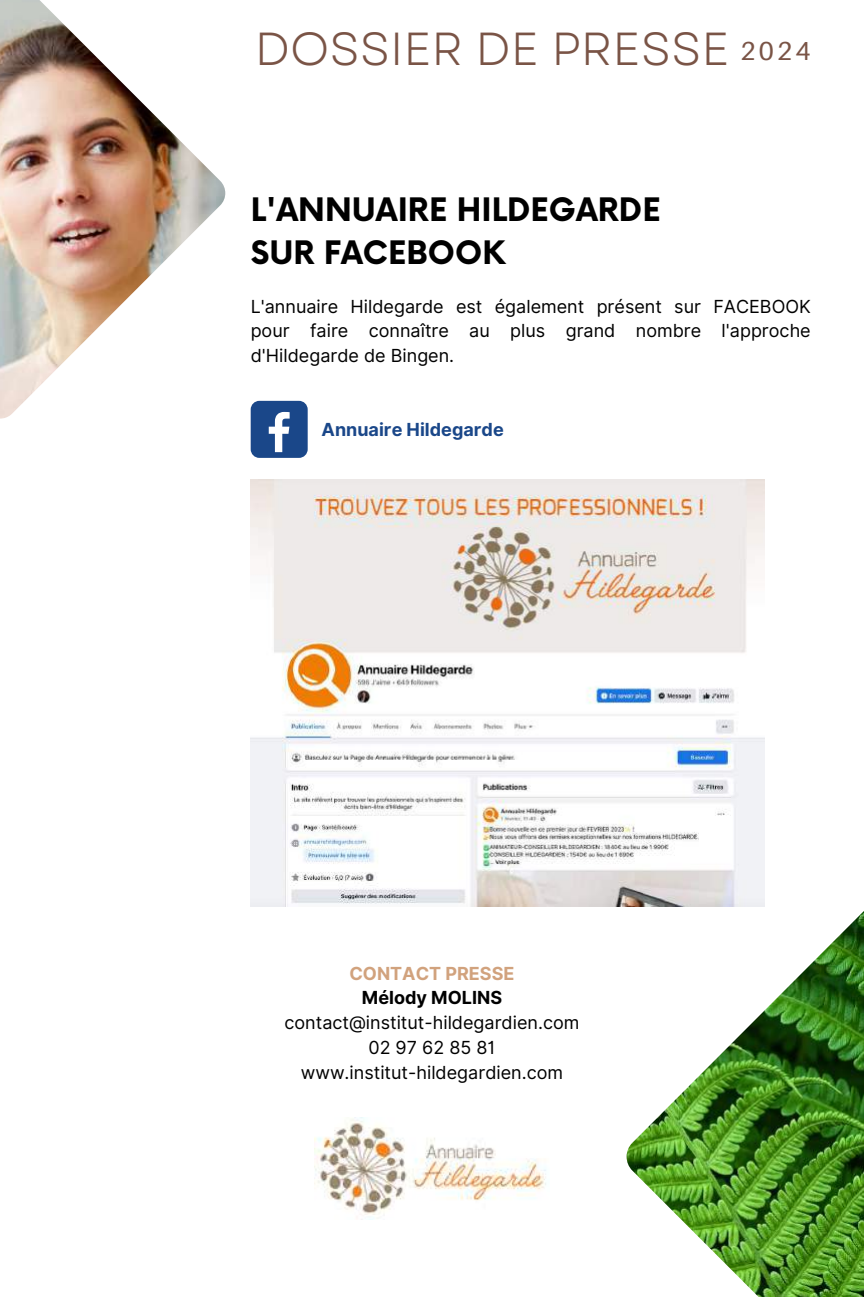
<style>
.page{position:relative;width:864px;height:1297px;background:#fff}
.page>*{position:absolute;margin:0;border:0;box-sizing:border-box;transform-origin:0 0}
.t1{font:46.2px "Garet";color:#7a5446}
.t2{font:700 31.5px/43.5px "Now";color:#000}
.t3{font:26px "Aileron";color:#7a5446}
.t4{font:18px/24.8px "Inter";color:#000;text-align:justify}
.t5{font:700 18px "Inter";color:#1a4789}
.t6{font:700 18px "Inter";color:#d1a27d}
.t7{font:700 18px "Inter";color:#000}
</style>
<div class="page">
<div style="left:251px;top:401px;width:57px;height:57px;background:#1a4789;border-radius:9px"></div>
<svg style="left:269px;top:412px;width:21px;height:40px"></svg>
<img style="left:0;top:0;width:225px;height:418px">
<img style="left:627px;top:901px;width:237px;height:395px">
<img style="left:314px;top:1117px;width:233px;height:101px">
<img style="left:251px;top:479px;width:513px;height:427px">
<h1 class="t1" style="left:255px;top:15px;width:476px">DOSSIER DE PRESSE</h1>
<h3 class="t3" style="left:741px;top:34px;width:72px">2024</h3>
<h2 class="t2" style="left:251px;top:189px;width:411px">L'ANNUAIRE HILDEGARDE<br>SUR FACEBOOK</h2>
<p class="t4" style="left:251px;top:293px;width:562px">L'annuaire Hildegarde est également présent sur FACEBOOK pour faire connaître au plus grand nombre l'approche d'Hildegarde de Bingen.</p>
<p class="t5" style="left:322px;top:419px;width:184px">Annuaire Hildegarde</p>
<p class="t6" style="left:349px;top:962px;width:167px">CONTACT PRESSE</p>
<p class="t7" style="left:362px;top:986px;width:142px">Mélody MOLINS</p>
<p class="t4" style="left:284px;top:1010px;width:297px;text-align:center">contact@institut-hildegardien.com<br>02 97 62 85 81 www.institut-hildegardien.com</p>
</div>
